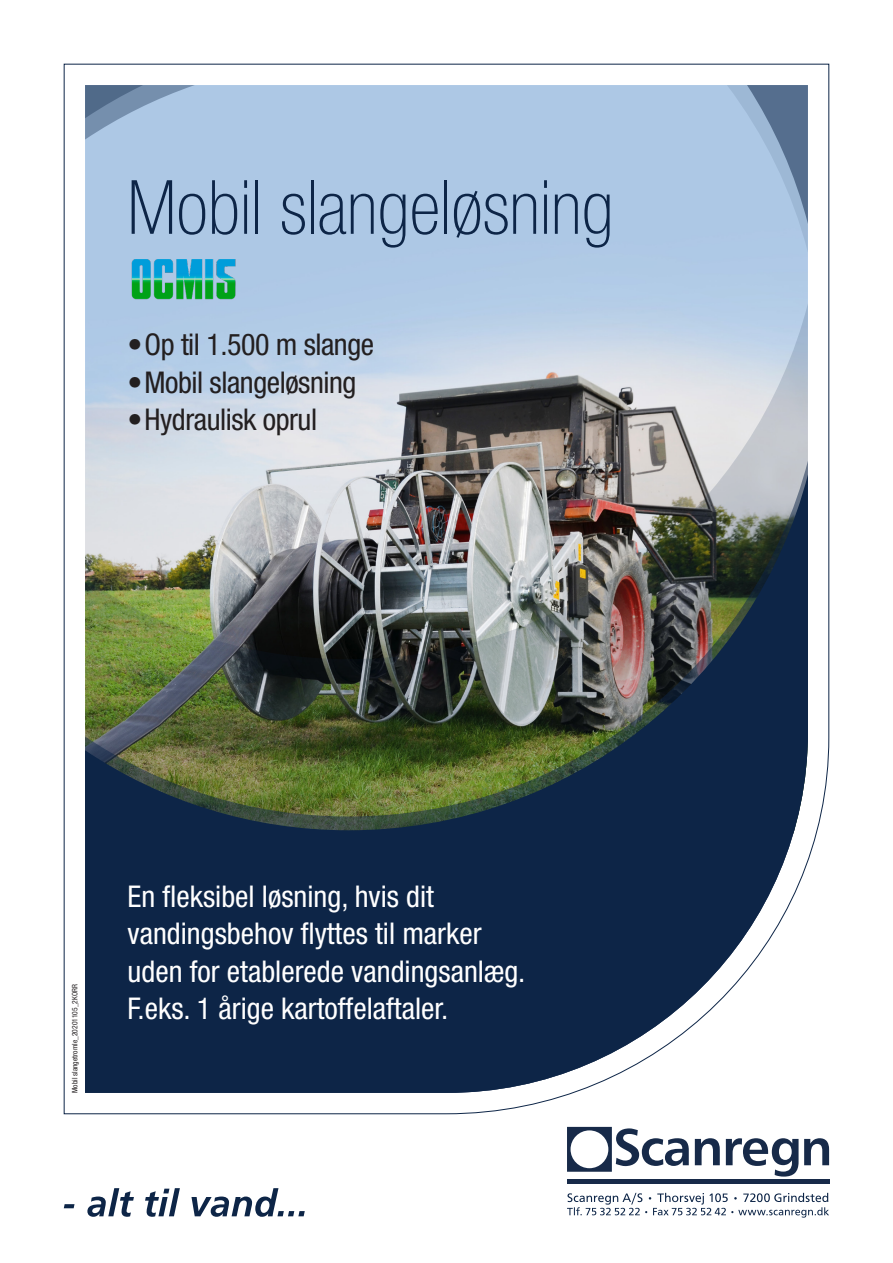
<style>
.page{position:relative;width:893px;height:1263px;background:#fff}
.page>*{position:absolute;margin:0;border:0;box-sizing:border-box;transform-origin:0 0}
.t1{font:100 condensed 75px "Helvetica Neue LT Std";color:#0d2547}
.t2{font:condensed 30px/37.5px "Helvetica Neue LT Std";color:#fff}
.t3{font:condensed 30px "Helvetica Neue LT Std";letter-spacing:-.015em;color:#231f20}
.t4{font:condensed 7.5px "Helvetica Neue LT Std";color:#231f20}
</style>
<div class="page">
<svg style="left:64px;top:1188px;width:241px;height:29px"></svg>
<svg style="left:567px;top:1193px;width:262px;height:24px"></svg>
<hr style="left:567px;top:1179px;width:262px;height:4px;background:#172a49">
<svg style="left:567px;top:1127px;width:122px;height:45px"></svg>
<svg style="left:695px;top:1138px;width:25px;height:27px"></svg>
<svg style="left:726px;top:1138px;width:72px;height:38px"></svg>
<svg style="left:804px;top:1138px;width:25px;height:27px"></svg>
<img style="left:63px;top:63px;width:767px;height:1051px">
<p class="t1" style="left:128px;top:165px;width:487px">Mobil slangeløsning</p>
<p class="t3" style="left:128px;top:327px;width:248px">•Op til 1.500 m slange</p>
<p class="t3" style="left:128px;top:365px;width:230px">•Mobil slangeløsning</p>
<p class="t3" style="left:128px;top:402px;width:191px">•Hydraulisk oprul</p>
<p class="t4" style="left:70px;top:1093px;width:110px;rotate:-90deg">Mobil slangetromle_20201105_2KORR</p>
<p class="t2" style="left:128px;top:877px;width:308px">En fleksibel løsning, hvis dit</p>
<p class="t2" style="left:128px;top:914px;width:356px">vandingsbehov flyttes til marker</p>
<p class="t2" style="left:128px;top:952px;width:399px">uden for etablerede vandingsanlæg.<br>F.eks. 1 årige kartoffelaftaler.</p>
</div>
